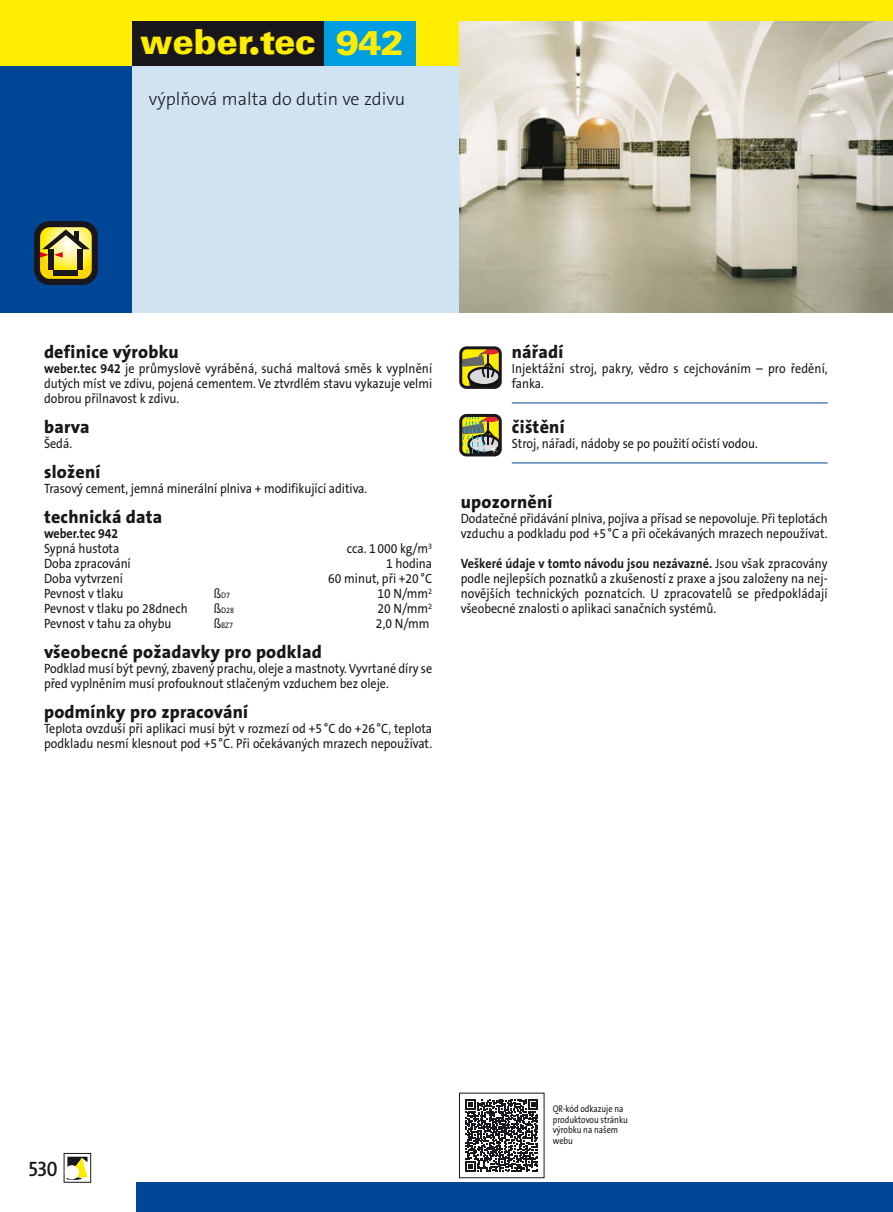
<style>
.page{position:relative;width:893px;height:1212px;background:#fff}
.page>*{position:absolute;margin:0;border:0;box-sizing:border-box;transform-origin:0 0}
.t1{font:900 34.5px "Univers CE";letter-spacing:-.01em;color:#ffed00}
.t2{font:600 21px "The Sans Cd CELF";color:#1a171c;scale:1.05 1}
.t3{font:800 18px "The Sans CE B8";letter-spacing:.015em;color:#1a171c}
.t4{font:300 18px "The Sans CE B3";color:#1a171c}
.t5{font:13.5px/15px "The Sans CE B5 Plain";color:#1a171c;scale:.9 1}
.t6{font:700 13.5px/15px "The Sans CE B7";color:#1a171c;scale:.9 1}
.t7{font:9.75px/10.5px "The Sans CE B5 Plain";color:#1a171c;scale:.85 1}
.t8{font:8.1px "The Sans CE B5 Plain";color:#1a171c;scale:.9 1}
.s1{font-family:"The Sans CE B7";font-weight:700}
.s2{font-family:"The Sans CE B5 Plain";font-weight:400}
.s3{font-family:"Arial";font-size:13.5px}
</style>
<div class="page">
<div style="left:132px;top:66px;width:327px;height:247px;background:#d0e3f3"></div>
<div style="left:0;top:66px;width:132px;height:247px;background:#004696"></div>
<div style="left:0;top:0;width:893px;height:66px;background:#ffed00"></div>
<img style="left:459px;top:21px;width:434px;height:291px">
<svg style="left:465px;top:1099px;width:73px;height:73px"></svg>
<div style="left:459px;top:1093px;width:85px;height:85px;border:1px solid #1a171c"></div>
<div style="left:34px;top:221px;width:64px;height:64px;background:#1a171c;border-radius:15px"></div>
<svg style="left:40px;top:227px;width:52px;height:52px"></svg>
<div style="left:49px;top:249px;width:5px;height:21px;background:#1a171c"></div>
<div style="left:78px;top:249px;width:5px;height:21px;background:#1a171c"></div>
<div style="left:54px;top:270px;width:24px;height:5px;background:#1a171c"></div>
<svg style="left:40px;top:229px;width:50px;height:29px"></svg>
<svg style="left:67px;top:1156px;width:21px;height:24px"></svg>
<div style="left:64px;top:1153px;width:27px;height:29px;border:1px solid #1a171c"></div>
<svg style="left:67px;top:1157px;width:21px;height:20px"></svg>
<hr style="left:66px;top:1177px;width:16px;height:3px;background:#1a171c;border-radius:50%">
<div style="left:65px;top:1165px;width:14px;height:14px;background:#fff;border-radius:50%"></div>
<hr style="left:512px;top:403px;width:316px;height:1px;background:#004696">
<hr style="left:512px;top:463px;width:316px;height:1px;background:#004696">
<svg style="left:459px;top:414px;width:43px;height:42px;background:#82814c"></svg>
<svg style="left:459px;top:346px;width:43px;height:43px;background:#8c8044"></svg>
<div style="left:136px;top:1182px;width:757px;height:30px;background:#004696"></div>
<div style="left:132px;top:21px;width:192px;height:45px;background:#1a171c"></div>
<div style="left:324px;top:21px;width:92px;height:45px;background:#009ee0"></div>
<p class="t1" style="left:140px;top:30px;width:265px">weber<sub>•</sub>tec 942</p>
<p class="t4" style="left:149px;top:91px;width:258px">výplňová malta do dutin ve zdivu</p>
<p class="t3" style="left:44px;top:344px;width:136px">definice výrobku</p>
<p class="t5" style="left:44px;top:362px;width:433px;text-align:justify"><span class="s1">weber.tec 942</span> je průmyslově vyráběná, suchá maltová směs k vyplnění dutých míst ve zdivu, pojená cementem. Ve ztvrdlém stavu vykazuje velmi dobrou přilnavost k zdivu.</p>
<p class="t3" style="left:44px;top:419px;width:47px">barva</p>
<p class="t5" style="left:44px;top:437px;width:33px">Šedá.</p>
<p class="t3" style="left:44px;top:464px;width:58px">složení</p>
<p class="t5" style="left:44px;top:482px;width:361px">Trasový cement, jemná minerální plniva + modifikující aditiva.</p>
<p class="t3" style="left:44px;top:509px;width:120px">technická data</p>
<p class="t6" style="left:44px;top:527px;width:85px">weber.tec 942<br><span class="s2">Sypná hustota</span></p>
<p class="t5" style="left:347px;top:542px;width:96px">cca. 1 000 kg/m<sup>3</sup></p>
<p class="t5" style="left:44px;top:557px;width:98px">Doba zpracování</p>
<p class="t5" style="left:386px;top:557px;width:53px">1 hodina</p>
<p class="t5" style="left:44px;top:572px;width:89px">Doba vytvrzení</p>
<p class="t5" style="left:328px;top:572px;width:117px">60 minut, při +20 °C</p>
<p class="t5" style="left:44px;top:587px;width:90px">Pevnost v tlaku</p>
<p class="t8" style="left:214px;top:592px;width:20px"><span class="s3">ß</span>D7</p>
<p class="t5" style="left:377px;top:587px;width:62px">10 N/mm<sup>2</sup></p>
<p class="t5" style="left:44px;top:602px;width:161px">Pevnost v tlaku po 28dnech</p>
<p class="t8" style="left:214px;top:607px;width:24px"><span class="s3">ß</span>D28</p>
<p class="t5" style="left:377px;top:602px;width:62px">20 N/mm<sup>2</sup></p>
<p class="t5" style="left:44px;top:617px;width:143px">Pevnost v tahu za ohybu</p>
<p class="t8" style="left:214px;top:622px;width:23px"><span class="s3">ß</span>BZ7</p>
<p class="t5" style="left:376px;top:617px;width:61px">2,0 N/mm</p>
<p class="t3" style="left:44px;top:644px;width:279px">všeobecné požadavky pro podklad</p>
<p class="t5" style="left:44px;top:662px;width:433px">Podklad musí být pevný, zbavený prachu, oleje a mastnoty. Vyvrtané díry se před vyplněním musí profouknout stlačeným vzduchem bez oleje.</p>
<p class="t3" style="left:44px;top:704px;width:206px">podmínky pro zpracování</p>
<p class="t5" style="left:44px;top:722px;width:433px">Teplota ovzduší při aplikaci musí být v rozmezí od +5 °C do +26 °C, teplota podkladu nesmí klesnout pod +5 °C. Při očekávaných mrazech nepoužívat.</p>
<p class="t3" style="left:512px;top:344px;width:53px">nářadí</p>
<p class="t5" style="left:512px;top:362px;width:353px">Injektážní stroj, pakry, vědro s cejchováním – pro ředění, fanka.</p>
<p class="t3" style="left:512px;top:419px;width:54px">čištění</p>
<p class="t5" style="left:512px;top:437px;width:275px">Stroj, nářadí, nádoby se po použití očistí vodou.</p>
<p class="t3" style="left:461px;top:494px;width:93px">upozornění</p>
<p class="t5" style="left:461px;top:512px;width:409px">Dodatečné přidávání plniva, pojiva a přísad se nepovoluje. Při teplotách vzduchu a podkladu pod +5 °C a při očekávaných mrazech nepoužívat.</p>
<p class="t5" style="left:461px;top:557px;width:409px;text-align:justify"><span class="s1">Veškeré údaje v tomto návodu jsou nezávazné.</span> Jsou však zpracovány podle nejlepších poznatků a zkušeností z praxe a jsou založeny na nej&shy;novějších technických poznatcích. U zpracovatelů se předpokládají všeobecné znalosti o aplikaci sanačních systémů.</p>
<p class="t2" style="left:29px;top:1161px;width:29px">530</p>
<p class="t7" style="left:553px;top:1104px;width:90px">QR-kód odkazuje na produktovou stránku výrobku na našem webu</p>
</div>
